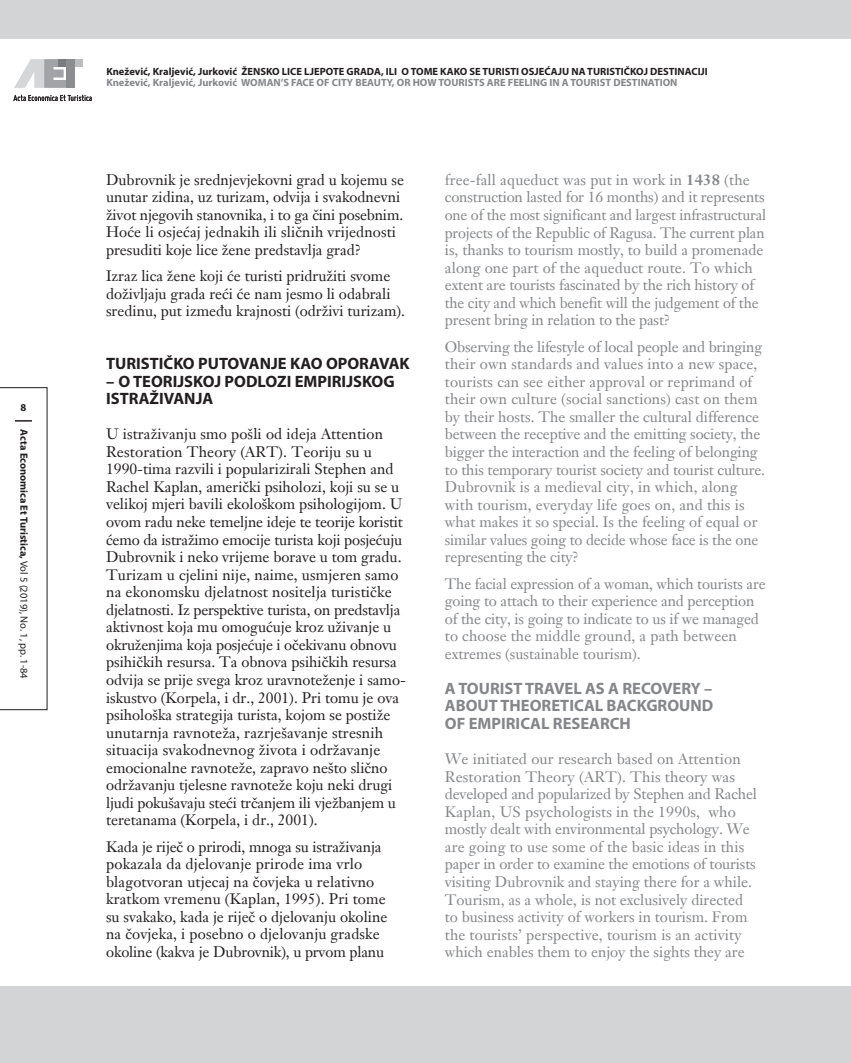
<style>
.page{position:relative;width:851px;height:1063px;background:#fff}
.page>*{position:absolute;margin:0;border:0;box-sizing:border-box;transform-origin:0 0}
.t1{font:700 16.5px/17.5px "Myriad Pro";color:#231f20}
.t2{font:700 16.5px/17.5px "Myriad Pro";color:#848689;text-align:justify}
.t3{font:15px/17.5px "Janson HR";color:#848689}
.t4{font:15px/17.5px "Janson HR";color:#231f20}
.t5{font:700 10.5px "Myriad Pro";color:#231f20}
.t6{font:700 10.5px "Myriad Pro";color:#848689}
.s1{font-weight:400}
.s2{font-weight:700}
</style>
<div class="page">
<div style="left:0;top:0;width:850px;height:38px;background:#d3d4d6"></div>
<div style="left:0;top:986px;width:850px;height:77px;background:#d3d4d6"></div>
<svg style="left:0;top:387px;width:47px;height:323px"></svg>
<svg style="left:14px;top:59px;width:52px;height:29px"></svg>
<div style="left:66px;top:59px;width:9px;height:29px;background:#8b8d90"></div>
<div style="left:58px;top:59px;width:8px;height:8px;background:#7a7c7f"></div>
<div style="left:75px;top:59px;width:7px;height:8px;background:#bcbdc0"></div>
<svg style="left:13px;top:95px;width:79px;height:6px"></svg>
<p class="t5" style="left:20px;top:401px;width:7px">8</p>
<p class="t5" style="left:31px;top:429px;width:251px;rotate:90deg">Acta Economica Et Turistica, <span class="s1">Vol 5 (2019), No. 1, pp. 1-84</span></p>
<p class="t5" style="left:106px;top:64px;width:603px">Knežević, Kraljević, Jurković ŽENSKO LICE LJEPOTE GRADA, ILI O TOME KAKO SE TURISTI OSJEĆAJU NA TURISTIČKOJ DESTINACIJI</p>
<p class="t6" style="left:106px;top:76px;width:572px">Knežević, Kraljević, Jurković WOMAN’S FACE OF CITY BEAUTY, OR HOW TOURISTS ARE FEELING IN A TOURIST DESTINATION</p>
<p class="t4" style="left:106px;top:171px;width:299px">Dubrovnik je srednjevjekovni grad u kojemu se unutar zidina, uz turizam, odvija i svakodnevni život njegovih stanovnika, i to ga čini posebnim.<br>Hoće li osjećaj jednakih ili sličnih vrijednosti presuditi koje lice žene predstavlja grad?</p>
<p class="t4" style="left:106px;top:267px;width:300px">Izraz lica žene koji će turisti pridružiti svome doživljaju grada reći će nam jesmo li odabrali sredinu, put između krajnosti (održivi turizam).</p>
<p class="t1" style="left:106px;top:354px;width:305px">TURISTIČKO PUTOVANJE KAO OPORAVAK</p>
<p class="t1" style="left:106px;top:372px;width:290px">– O TEORIJSKOJ PODLOZI EMPIRIJSKOG<br>ISTRAŽIVANJA</p>
<p class="t4" style="left:106px;top:425px;width:301px">U istraživanju smo pošli od ideja Attention Restoration Theory (ART). Teoriju su u 1990-tima razvili i popularizirali Stephen and Rachel Kaplan, američki psiholozi, koji su se u velikoj mjeri bavili ekološkom psihologijom. U ovom radu neke temeljne ideje te teorije koristit ćemo da istražimo emocije turista koji posjećuju Dubrovnik i neko vrijeme borave u tom gradu.<br>Turizam u cjelini nije, naime, usmjeren samo na ekonomsku djelatnost nositelja turističke djelatnosti. Iz perspektive turista, on predstavlja aktivnost koja mu omogućuje kroz uživanje u okruženjima koja posjećuje i očekivanu obnovu psihičkih resursa. Ta obnova psihičkih resursa odvija se prije svega kroz uravnoteženje i samo&shy;iskustvo (Korpela, i dr., 2001). Pri tomu je ova psihološka strategija turista, kojom se postiže unutarnja ravnoteža, razrješavanje stresnih situacija svakodnevnog života i održavanje emocionalne ravnoteže, zapravo nešto slično održavanju tjelesne ravnoteže koju neki drugi ljudi pokušavaju steći trčanjem ili vježbanjem u teretanama (Korpela, i dr., 2001).</p>
<p class="t4" style="left:106px;top:838px;width:283px">Kada je riječ o prirodi, mnoga su istraživanja pokazala da djelovanje prirode ima vrlo blagotvoran utjecaj na čovjeka u relativno kratkom vremenu (Kaplan, 1995). Pri tome su svakako, kada je riječ o djelovanju okoline na čovjeka, i posebno o djelovanju gradske okoline (kakva je Dubrovnik), u prvom planu</p>
<p class="t3" style="left:445px;top:171px;width:323px">free-fall aqueduct was put in work in <span class="s2">1438</span> (the construction lasted for 16 months) and it represents one of the most significant and largest infrastructural projects of the Republic of Ragusa. The current plan is, thanks to tourism mostly, to build a promenade along one part of the aqueduct route. To which extent are tourists fascinated by the rich history of the city and which benefit will the judgement of the present bring in relation to the past?</p>
<p class="t3" style="left:445px;top:338px;width:321px">Observing the lifestyle of local people and bringing their own standards and values into a new space, tourists can see either approval or reprimand of their own culture (social sanctions) cast on them by their hosts. The smaller the cultural difference between the receptive and the emitting society, the bigger the interaction and the feeling of belonging to this temporary tourist society and tourist culture.<br>Dubrovnik is a medieval city, in which, along with tourism, everyday life goes on, and this is what makes it so special. Is the feeling of equal or similar values going to decide whose face is the one representing the city?</p>
<p class="t3" style="left:445px;top:574px;width:322px">The facial expression of a woman, which tourists are going to attach to their experience and perception of the city, is going to indicate to us if we managed to choose the middle ground, a path between extremes (sustainable tourism).</p>
<p class="t2" style="left:445px;top:679px;width:270px">A TOURIST TRAVEL AS A RECOVERY – ABOUT THEORETICAL BACKGROUND OF EMPIRICAL RESEARCH</p>
<p class="t3" style="left:445px;top:750px;width:313px">We initiated our research based on Attention Restoration Theory (ART). This theory was developed and popularized by Stephen and Rachel Kaplan, US psychologists in the 1990s, who mostly dealt with environmental psychology. We are going to use some of the basic ideas in this paper in order to examine the emotions of tourists visiting Dubrovnik and staying there for a while.<br>Tourism, as a whole, is not exclusively directed to business activity of workers in tourism. From the tourists’ perspective, tourism is an activity which enables them to enjoy the sights they are</p>
</div>
